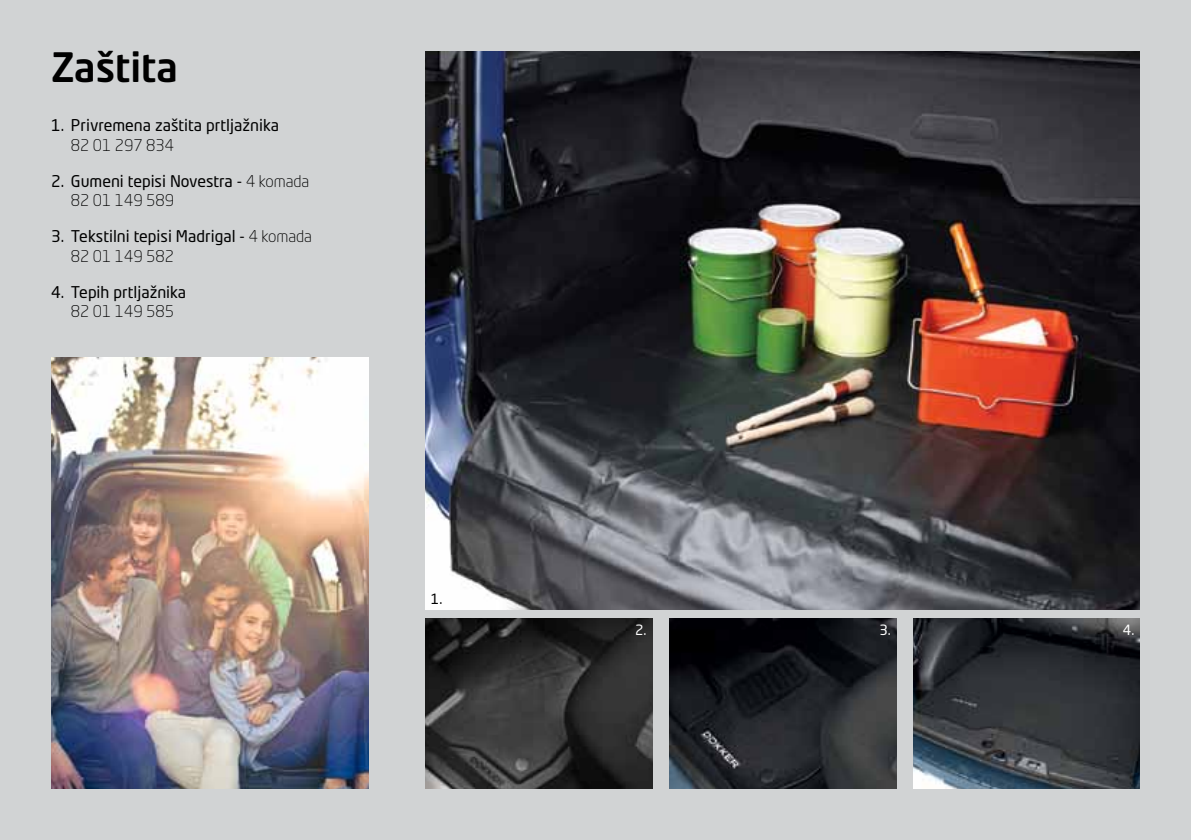
<style>
.page{position:relative;width:1191px;height:840px;background:#fff}
.page>*{position:absolute;margin:0;border:0;box-sizing:border-box;transform-origin:0 0}
.t1{font:500 40px "Neo Tech Dacia";color:#000}
.t2{font:16px/19.2px "Neo Tech Dacia";color:#000}
.t3{font:300 16px "Neo Tech Dacia";color:#000}
.t4{font:14px "Neo Tech Dacia";color:#fff}
.t5{font:14px "Neo Tech Dacia";color:#000}
.s1{font-weight:300}
</style>
<div class="page">
<div style="left:0;top:0;width:1191px;height:839px;background:#d1d3d4"></div>
<img style="left:425px;top:51px;width:715px;height:558px">
<img style="left:669px;top:618px;width:227px;height:170px">
<img style="left:913px;top:618px;width:227px;height:170px">
<img style="left:425px;top:618px;width:227px;height:170px">
<img style="left:51px;top:357px;width:318px;height:431px">
<h1 class="t1" style="left:51px;top:41px;width:129px">Zaštita</h1>
<p class="t2" style="left:51px;top:115px;width:229px">1. Privremena zaštita prtljažnika</p>
<p class="t3" style="left:71px;top:135px;width:105px">82 01 297 834</p>
<p class="t2" style="left:71px;top:171px;width:240px;text-indent:-20px">2. Gumeni tepisi Novestra - <span class="s1">4 komada<br>82 01 149 589</span></p>
<p class="t2" style="left:71px;top:226px;width:243px;text-indent:-20px">3. Tekstilni tepisi Madrigal - <span class="s1">4 komada<br>82 01 149 582</span></p>
<p class="t2" style="left:51px;top:282px;width:137px">4. Tepih prtljažnika</p>
<p class="t3" style="left:71px;top:301px;width:105px">82 01 149 585</p>
<p class="t5" style="left:431px;top:589px;width:13px">1.</p>
<p class="t4" style="left:635px;top:621px;width:13px">2.</p>
<p class="t4" style="left:879px;top:621px;width:13px">3.</p>
<p class="t4" style="left:1122px;top:621px;width:13px">4.</p>
</div>
